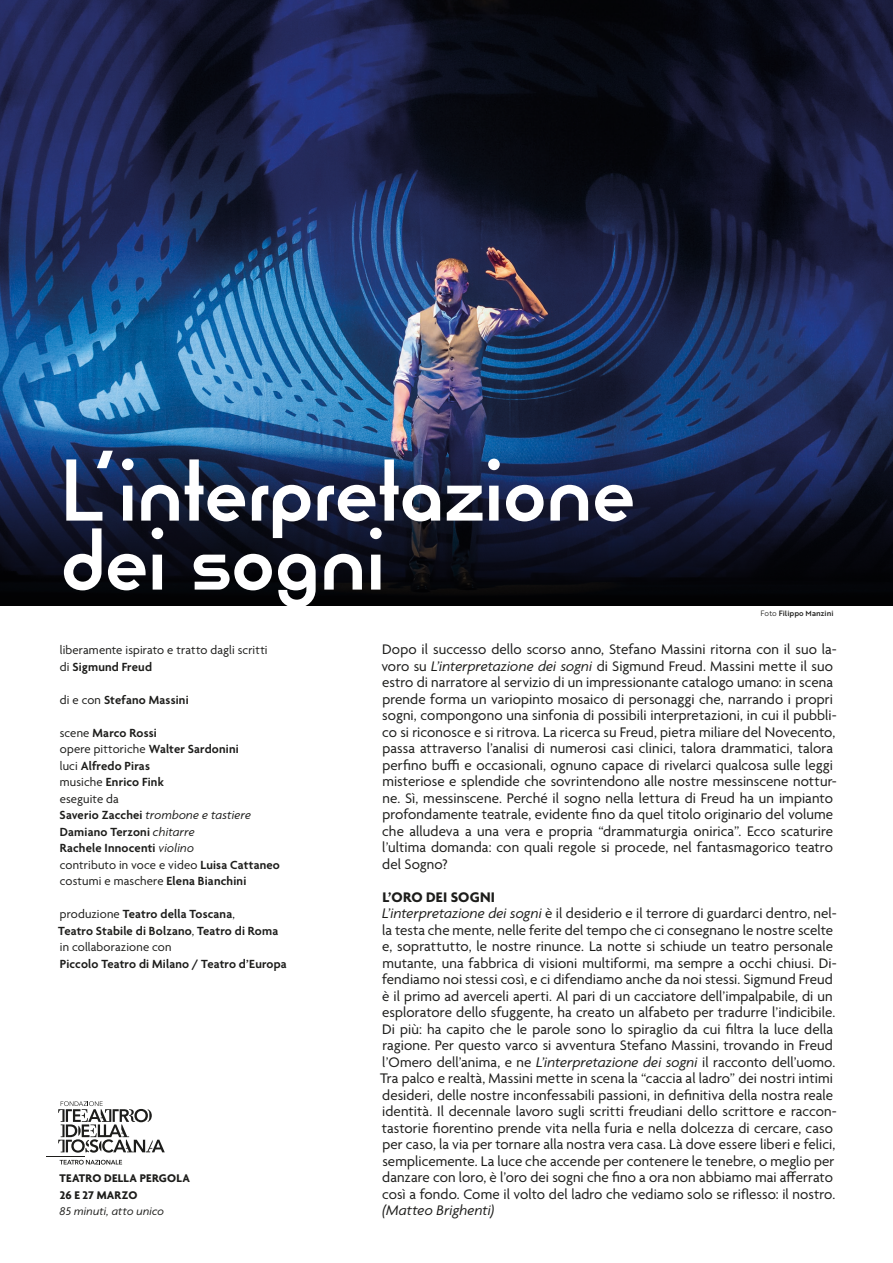
<style>
.page{position:relative;width:893px;height:1263px;background:#fff}
.page>*{position:absolute;margin:0;border:0;box-sizing:border-box;transform-origin:0 0}
.t1{font:84px/69px "Reross Quadratic";letter-spacing:-.03em;color:#fff}
.t2{font:15px/16.5px "Agenda";letter-spacing:.005em;color:#1d1d1b}
.t3{font:italic 15px "Agenda";letter-spacing:.005em;color:#1d1d1b}
.t4{font:600 12.75px/16.5px "Agenda";letter-spacing:.015em;color:#1d1d1b}
.t5{font:12.75px/16.5px "Agenda";letter-spacing:.01em;color:#1d1d1b}
.t6{font:700 12px/16.5px "Agenda";letter-spacing:.015em;color:#1d1d1b}
.t7{font:italic 12px "Agenda";letter-spacing:.015em;color:#1d1d1b}
.t8{font:7.5px "Brother 1816 Medium";letter-spacing:.005em;color:#1d1d1b}
.s1{font-family:"Brother 1816 Book"}
.s2{font-weight:600}
.s3{font-weight:400}
.s4{font-weight:400;font-style:italic}
.s5{font-style:italic}
.s6{font-weight:700}
</style>
<div class="page">
<img style="left:0;top:0;width:893px;height:605px">
<svg style="left:60px;top:1160px;width:62px;height:4px"></svg>
<hr style="left:47px;top:1156px;width:38px;height:1px;background:#1d1d1b">
<svg style="left:58px;top:1101px;width:107px;height:51px"></svg>
<h1 class="t1" style="left:60px;top:456px;width:578px">L’interpretazione dei sogni</h1>
<p class="t8" style="left:760px;top:607px;width:74px"><span class="s1">Foto</span> Filippo Manzini</p>
<p class="t5" style="left:60px;top:642px;width:209px">liberamente ispirato e tratto dagli scritti di <span class="s2">Sigmund Freud</span></p>
<p class="t4" style="left:60px;top:692px;width:130px"><span class="s3">di e con</span> Stefano Massini</p>
<p class="t4" style="left:60px;top:725px;width:222px"><span class="s3">scene</span> Marco Rossi<br><span class="s3">opere pittoriche</span> Walter Sardonini<br><span class="s3">luci</span> Alfredo Piras<br><span class="s3">musiche</span> Enrico Fink<br><span class="s3">eseguite da<br></span>Saverio Zacchei <span class="s4">trombone e tastiere<br></span>Damiano Terzoni <span class="s4">chitarre<br></span>Rachele Innocenti <span class="s4">violino<br></span><span class="s3">contributo in voce e video</span> Luisa Cattaneo <span class="s3">costumi e maschere</span> Elena Bianchini</p>
<p class="t4" style="left:58px;top:906px;width:221px"><span class="s3">produzione</span> Teatro della Toscana<span class="s3">,<br></span>Teatro Stabile di Bolzano<span class="s3">,</span> Teatro di Roma <span class="s3">in collaborazione con</span></p>
<p class="t4" style="left:60px;top:956px;width:228px">Piccolo Teatro di Milano / Teatro d’Europa</p>
<p class="t6" style="left:60px;top:1171px;width:132px">TEATRO DELLA PERGOLA<br>26 E 27 MARZO</p>
<p class="t7" style="left:60px;top:1204px;width:106px">85 minuti, atto unico</p>
<p class="t2" style="left:381px;top:642px;width:457px">Dopo il successo dello scorso anno, Stefano Massini ritorna con il suo la&shy;voro su <span class="s5">L’interpretazione dei sogni</span> di Sigmund Freud. Massini mette il suo estro di narratore al servizio di un impressionante catalogo umano: in scena prende forma un variopinto mosaico di personaggi che, narrando i propri sogni, compongono una sinfonia di possibili interpretazioni, in cui il pubbli&shy;co si riconosce e si ritrova. La ricerca su Freud, pietra miliare del Novecento, passa attraverso l’analisi di numerosi casi clinici, talora drammatici, talora perfino buffi e occasionali, ognuno capace di rivelarci qualcosa sulle leggi misteriose e splendide che sovrintendono alle nostre messinscene nottur&shy;ne. Sì, messinscene. Perché il sogno nella lettura di Freud ha un impianto profondamente teatrale, evidente fino da quel titolo originario del volume che alludeva a una vera e propria “drammaturgia onirica”. Ecco scaturire l’ultima domanda: con quali regole si procede, nel fantasmagorico teatro del Sogno?</p>
<p class="t2" style="left:380px;top:889px;width:458px"><span class="s6">L’ORO DEI SOGNI<br></span><span class="s5">L’interpretazione dei sogni</span> è il desiderio e il terrore di guardarci dentro, nel&shy;la testa che mente, nelle ferite del tempo che ci consegnano le nostre scelte e, soprattutto, le nostre rinunce. La notte si schiude un teatro personale mutante, una fabbrica di visioni multiformi, ma sempre a occhi chiusi. Di&shy;fendiamo noi stessi così, e ci difendiamo anche da noi stessi. Sigmund Freud è il primo ad averceli aperti. Al pari di un cacciatore dell’impalpabile, di un esploratore dello sfuggente, ha creato un alfabeto per tradurre l’indicibile.<br>Di più: ha capito che le parole sono lo spiraglio da cui filtra la luce della ragione. Per questo varco si avventura Stefano Massini, trovando in Freud l’Omero dell’anima, e ne <span class="s5">L’interpretazione dei sogni</span> il racconto dell’uomo.<br>Tra palco e realtà, Massini mette in scena la “caccia al ladro” dei nostri intimi desideri, delle nostre inconfessabili passioni, in definitiva della nostra reale identità. Il decennale lavoro sugli scritti freudiani dello scrittore e raccon&shy;tastorie fiorentino prende vita nella furia e nella dolcezza di cercare, caso per caso, la via per tornare alla nostra vera casa. Là dove essere liberi e felici, semplicemente. La luce che accende per contenere le tenebre, o meglio per danzare con loro, è l’oro dei sogni che fino a ora non abbiamo mai afferrato così a fondo. Come il volto del ladro che vediamo solo se riflesso: il nostro.</p>
<p class="t3" style="left:382px;top:1201px;width:113px">(Matteo Brighenti)</p>
</div>
